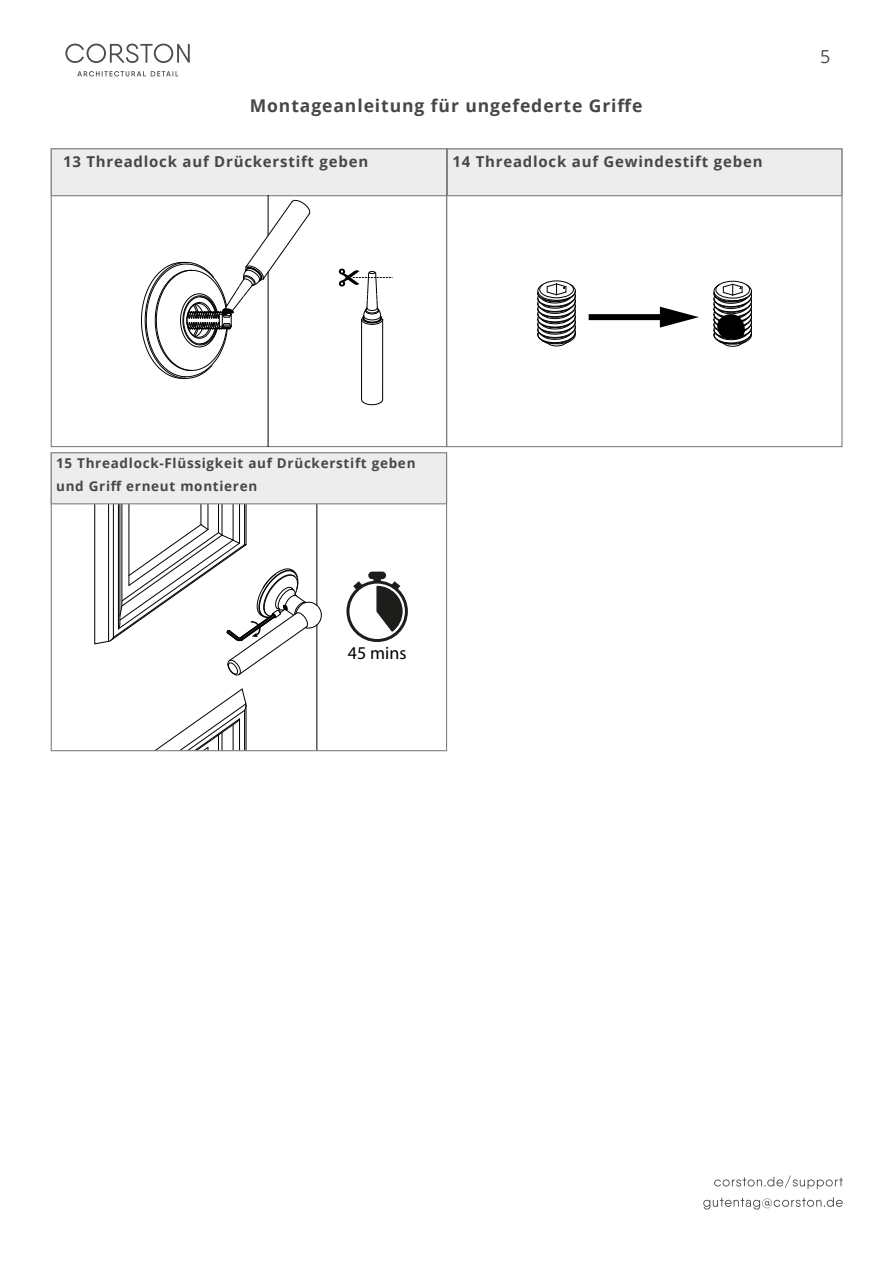
<style>
.page{position:relative;width:893px;height:1263px;background:#fff}
.page>*{position:absolute;margin:0;border:0;box-sizing:border-box;transform-origin:0 0}
.t1{font:18px "Myriad Pro";color:#000}
.t2{font:18px "Open Sans";color:#4f4b4b}
.t3{font:700 17.55px "Open Sans";letter-spacing:.05em;color:#474747}
.t4{font:700 15px "Open Sans";letter-spacing:.05em;color:#484747}
.t5{font:700 13.5px/22.5px "Open Sans";letter-spacing:.05em;color:#484747}
</style>
<div class="page">
<hr style="left:201px;top:477px;width:1px;height:48px;background:#000">
<hr style="left:246px;top:477px;width:1px;height:68px;background:#000">
<hr style="left:316px;top:477px;width:1px;height:128px;background:#000">
<hr style="left:316px;top:625px;width:1px;height:125px;background:#000">
<hr style="left:218px;top:477px;width:1px;height:56px;background:#000">
<hr style="left:129px;top:477px;width:1px;height:108px;background:#000">
<hr style="left:233px;top:477px;width:1px;height:63px;background:#000">
<hr style="left:94px;top:477px;width:1px;height:167px;background:#000">
<hr style="left:122px;top:477px;width:1px;height:129px;background:#000">
<hr style="left:222px;top:477px;width:1px;height:58px;background:#000">
<hr style="left:120px;top:477px;width:1px;height:147px;background:#000">
<hr style="left:208px;top:477px;width:1px;height:53px;background:#000">
<svg style="left:156px;top:688px;width:91px;height:61px"></svg>
<hr style="left:108px;top:477px;width:1px;height:164px;background:#000">
<hr style="left:244px;top:710px;width:1px;height:40px;background:#000">
<hr style="left:244px;top:477px;width:1px;height:68px;background:#000">
<hr style="left:113px;top:477px;width:1px;height:160px;background:#000">
<hr style="left:118px;top:477px;width:1px;height:152px;background:#000">
<hr style="left:239px;top:477px;width:1px;height:66px;background:#000">
<svg style="left:94px;top:524px;width:228px;height:152px"></svg>
<svg style="left:65px;top:44px;width:125px;height:32px"></svg>
<div style="left:447px;top:148px;width:395px;height:48px;background:#ededee;border:1px solid #808186"></div>
<div style="left:51px;top:148px;width:396px;height:48px;background:#ededee;border:1px solid #808186"></div>
<div style="left:51px;top:452px;width:396px;height:52px;background:#ededee;border:1px solid #808186"></div>
<hr style="left:361px;top:319px;width:1px;height:80px;background:#000">
<hr style="left:382px;top:319px;width:1px;height:80px;background:#000">
<svg style="left:361px;top:399px;width:22px;height:6px"></svg>
<svg style="left:339px;top:269px;width:53px;height:56px"></svg>
<hr style="left:268px;top:196px;width:1px;height:40px;background:#000">
<hr style="left:268px;top:272px;width:1px;height:175px;background:#000">
<svg style="left:141px;top:200px;width:169px;height:179px"></svg>
<div style="left:346px;top:581px;width:62px;height:61px;border:3px solid #1d1d1b;border-radius:50%"></div>
<div style="left:368px;top:572px;width:18px;height:7px;border:3px solid #1d1d1b;border-radius:2px"></div>
<svg style="left:349px;top:573px;width:21px;height:25px"></svg>
<div style="left:373px;top:578px;width:8px;height:5px;background:#1d1d1b"></div>
<svg style="left:376px;top:573px;width:32px;height:60px"></svg>
<div style="left:539px;top:281px;width:35px;height:17px;border:1px solid #000;border-radius:50%"></div>
<svg style="left:537px;top:283px;width:39px;height:64px"></svg>
<div style="left:715px;top:281px;width:35px;height:17px;border:1px solid #000;border-radius:50%"></div>
<svg style="left:713px;top:283px;width:39px;height:64px"></svg>
<div style="left:589px;top:314px;width:78px;height:6px;background:#000"></div>
<svg style="left:660px;top:307px;width:39px;height:21px"></svg>
<svg style="left:714px;top:1177px;width:69px;height:9px"></svg>
<svg style="left:785px;top:1175px;width:6px;height:13px"></svg>
<svg style="left:793px;top:1177px;width:50px;height:12px"></svg>
<svg style="left:703px;top:1197px;width:140px;height:12px"></svg>
<p class="t3" style="left:250px;top:93px;width:394px">Montageanleitung für ungefederte Griffe</p>
<p class="t4" style="left:63px;top:150px;width:307px">13 Threadlock auf Drückerstift geben</p>
<p class="t4" style="left:452px;top:150px;width:312px">14 Threadlock auf Gewindestift geben</p>
<h1 class="t2" style="left:820px;top:44px;width:12px">5</h1>
<p class="t5" style="left:56px;top:452px;width:361px">15 Threadlock-Flüssigkeit auf Drückerstift geben und Griff erneut montieren</p>
<h1 class="t1" style="left:348px;top:642px;width:60px">45 mins</h1>
</div>
